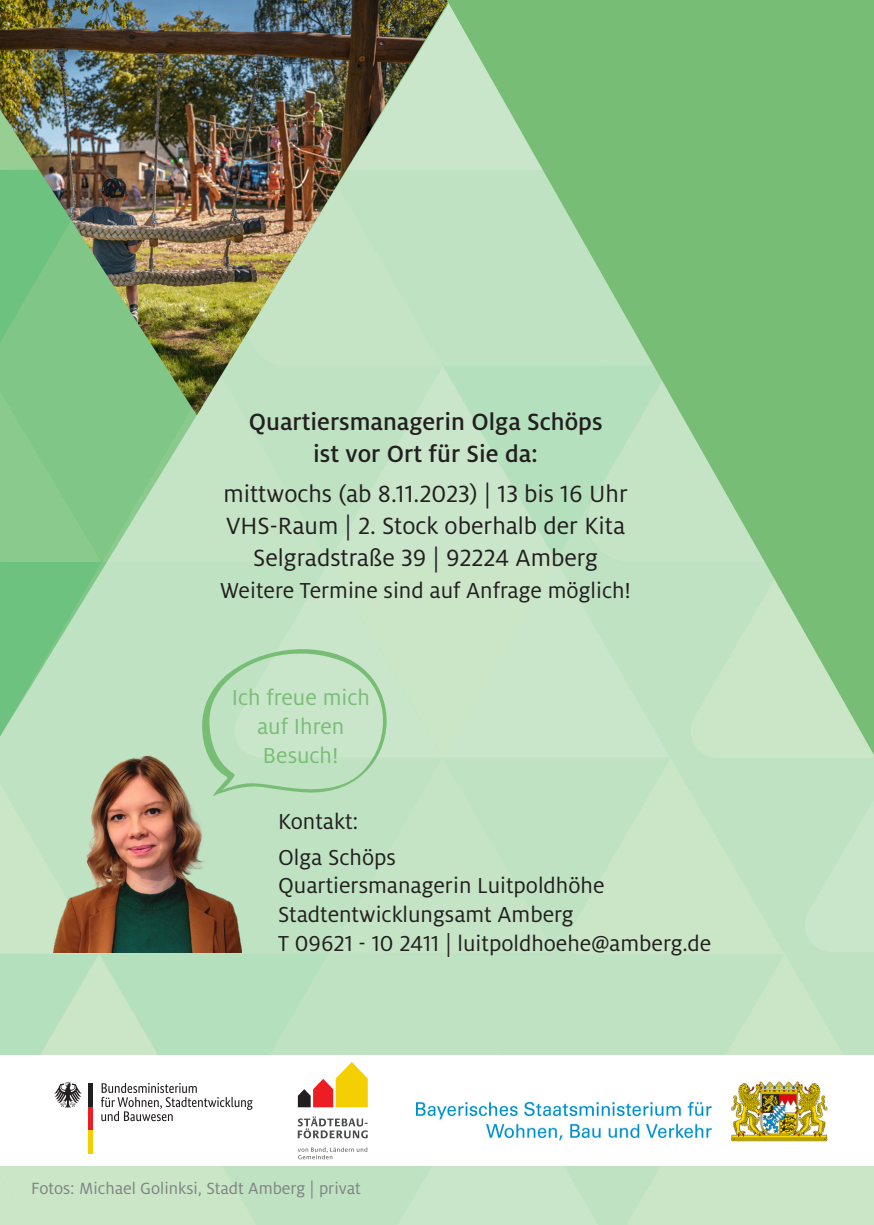
<style>
.page{position:relative;width:874px;height:1225px;background:#fff}
.page>*{position:absolute;margin:0;border:0;box-sizing:border-box;transform-origin:0 0}
.t1{font:26px/32px "Milo OT";color:#231f20;text-align:center}
.t2{font:500 26px/32px "Milo OT";color:#231f20;text-align:center}
.t3{font:24px/28.8px "Milo OT";color:#231f20}
.t4{font:24px/28.8px "Milo OT";color:#78bd76;text-align:center}
.t5{font:18px "Milo OT";color:#808285}
</style>
<div class="page">
<img style="left:0;top:0;width:873px;height:1225px">
<div style="left:0;top:1054px;width:873px;height:111px;background:#fff"></div>
<svg style="left:298px;top:1062px;width:69px;height:45px"></svg>
<svg style="left:298px;top:1147px;width:69px;height:12px"></svg>
<svg style="left:297px;top:1116px;width:70px;height:22px"></svg>
<svg style="left:101px;top:1083px;width:151px;height:38px"></svg>
<hr style="left:89px;top:1083px;width:4px;height:24px;background:#231f20">
<hr style="left:89px;top:1107px;width:4px;height:23px;background:#ee1d23">
<hr style="left:89px;top:1130px;width:4px;height:23px;background:#f4cf02">
<svg style="left:54px;top:1082px;width:28px;height:26px"></svg>
<img style="left:416px;top:1081px;width:410px;height:60px">
<svg style="left:187px;top:562px;width:255px;height:240px;background:#c2e2c3"></svg>
<img style="left:54px;top:754px;width:187px;height:199px">
<svg style="left:446px;top:0;width:427px;height:755px;background:#9dd09d"></svg>
<p class="t2" style="left:249px;top:406px;width:355px">Quartiersmanagerin Olga Schöps ist vor Ort für Sie da:</p>
<p class="t1" style="left:223px;top:478px;width:406px">mittwochs (ab 8.11.2023) | 13 bis 16 Uhr<br>VHS-Raum | 2. Stock oberhalb der Kita<br>Selgradstraße 39 | 92224 Amberg</p>
<p class="t3" style="left:220px;top:577px;width:412px">Weitere Termine sind auf Anfrage möglich!</p>
<p class="t4" style="left:231px;top:683px;width:140px">Ich freue mich auf Ihren<br>Besuch!</p>
<p class="t3" style="left:278px;top:803px;width:119px;line-height:36px">Kontakt:<br>Olga Schöps</p>
<p class="t3" style="left:278px;top:871px;width:434px">Quartiersmanagerin Luitpoldhöhe<br>Stadtentwicklungsamt Amberg<br>T 09621 - 10 2411 | luitpoldhoehe@amberg.de</p>
<p class="t5" style="left:31px;top:1178px;width:331px">Fotos: Michael Golinksi, Stadt Amberg | privat</p>
</div>
